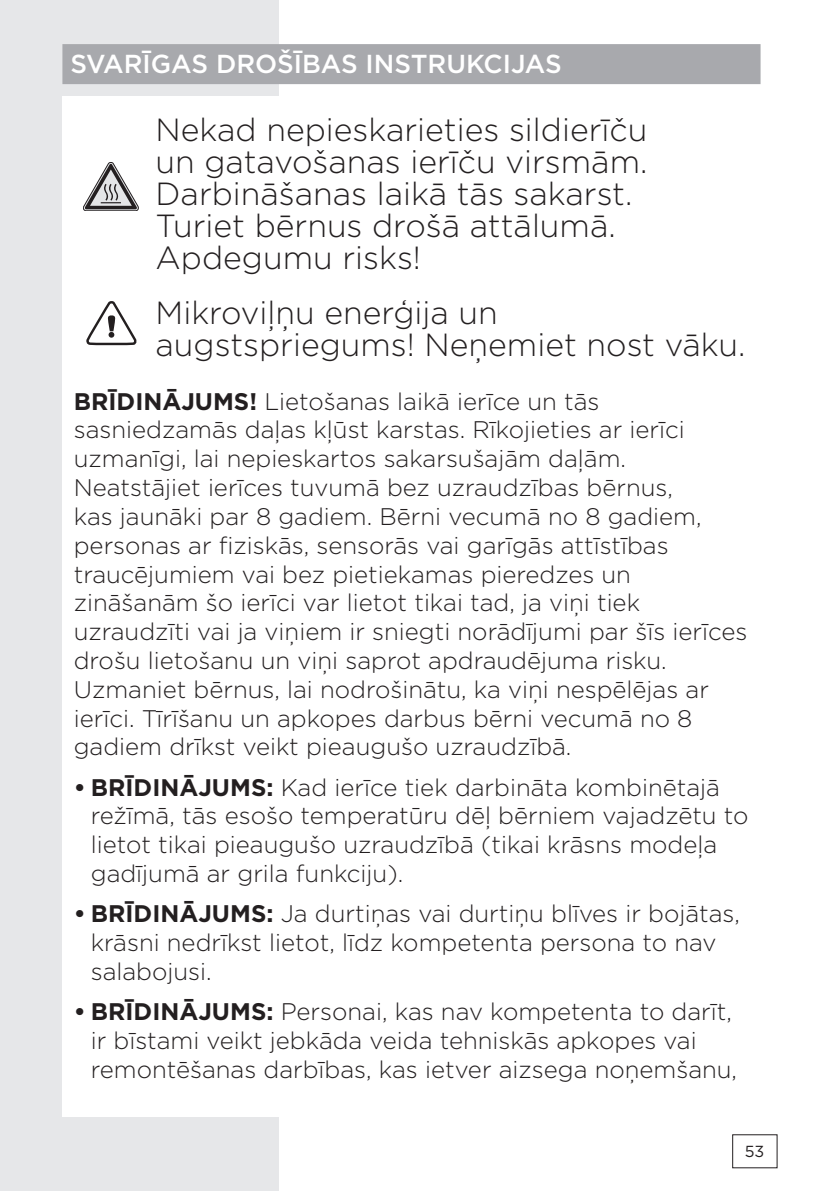
<style>
.page{position:relative;width:823px;height:1191px;background:#fff}
.page>*{position:absolute;margin:0;border:0;box-sizing:border-box;transform-origin:0 0}
.besedilo{font:300 32px/32px "Gotham";color:#231f20}
.besedilo_bold{font:300 32px/32px "Gotham";color:#231f20}
.naslov_1{font:500 26px "Gotham";color:#fff}
.besedilo-2{font:300 24px/28.8px "Gotham";color:#231f20}
.t1{font:16px "Gotham";color:#231f20}
.s1{font-weight:700}
</style>
<div class="page">
<div style="left:0;top:0;width:278px;height:1191px;background:#e6e7e9"></div>
<div style="left:62px;top:96px;width:698px;height:1021px;background:#fff"></div>
<svg style="left:83px;top:162px;width:55px;height:49px"></svg>
<svg style="left:86px;top:301px;width:51px;height:45px"></svg>
<div style="left:62px;top:44px;width:698px;height:40px;background:#a8a9ad"></div>
<p class="naslov_1" style="left:70px;top:47px;width:492px">SVARĪGAS DROŠĪBAS INSTRUKCIJAS</p>
<p class="besedilo" style="left:155px;top:113px;width:493px">Nekad nepieskarieties sildierīču un gatavošanas ierīču virsmām.<br>Darbināšanas laikā tās sakarst.<br>Turiet bērnus drošā attālumā.<br>Apdegumu risks!</p>
<p class="besedilo_bold" style="left:155px;top:296px;width:591px">Mikroviļņu enerģija un augstspriegums! Neņemiet nost vāku.</p>
<p class="besedilo-2" style="left:74px;top:386px;width:674px"><span class="s1">BRĪDINĀJUMS!</span> Lietošanas laikā ierīce un tās sasniedzamās daļas kļūst karstas. Rīkojieties ar ierīci uzmanīgi, lai nepieskartos sakarsušajām daļām.<br>Neatstājiet ierīces tuvumā bez uzraudzības bērnus,<br>kas jaunāki par 8 gadiem. Bērni vecumā no 8 gadiem, personas ar fiziskās, sensorās vai garīgās attīstības traucējumiem vai bez pietiekamas pieredzes un zināšanām šo ierīci var lietot tikai tad, ja viņi tiek uzraudzīti vai ja viņiem ir sniegti norādījumi par šīs ierīces drošu lietošanu un viņi saprot apdraudējuma risku.<br>Uzmaniet bērnus, lai nodrošinātu, ka viņi nespēlējas ar ierīci. Tīrīšanu un apkopes darbus bērni vecumā no 8 gadiem drīkst veikt pieaugušo uzraudzībā.</p>
<p class="besedilo-2" style="left:91px;top:772px;width:658px;text-indent:-17px"><span class="s1">• BRĪDINĀJUMS:</span> Kad ierīce tiek darbināta kombinētajā režīmā, tās esošo temperatūru dēļ bērniem vajadzētu to lietot tikai pieaugušo uzraudzībā (tikai krāsns modeļa gadījumā ar grila funkciju).</p>
<p class="besedilo-2" style="left:91px;top:898px;width:650px;text-indent:-17px"><span class="s1">• BRĪDINĀJUMS:</span> Ja durtiņas vai durtiņu blīves ir bojātas, krāsni nedrīkst lietot, līdz kompetenta persona to nav salabojusi.</p>
<p class="besedilo-2" style="left:91px;top:996px;width:647px;text-indent:-17px"><span class="s1">• BRĪDINĀJUMS:</span> Personai, kas nav kompetenta to darīt, ir bīstami veikt jebkāda veida tehniskās apkopes vai remontēšanas darbības, kas ietver aizsega noņemšanu,</p>
<p class="t1" style="left:744px;top:1140px;width:21px">53</p>
</div>
